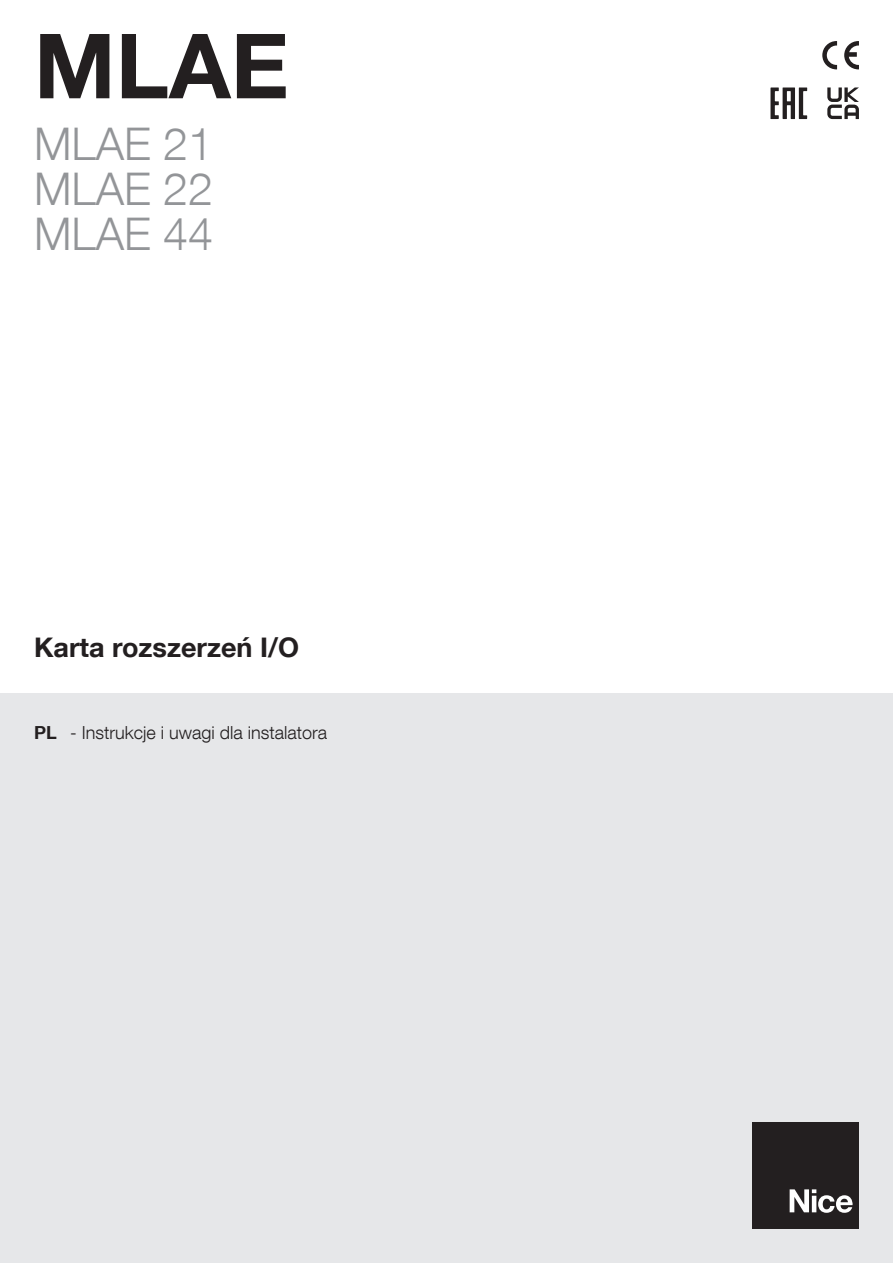
<style>
.page{position:relative;width:893px;height:1263px;background:#fff}
.page>*{position:absolute;margin:0;border:0;box-sizing:border-box;transform-origin:0 0}
.t1{font:700 90px "Helvetica Neue LT Com";color:#231f20}
.t2{font:300 45px/45px "Helvetica Neue LT Com";color:#939598;text-align:justify}
.t3{font:700 27px "Helvetica Neue LT Com";color:#231f20}
.t4{font:300 18px "Helvetica Neue LT Com";color:#231f20}
.s1{font-weight:700}
</style>
<div class="page">
<div style="left:0;top:693px;width:893px;height:570px;background:#e6e7e9"></div>
<div style="left:753px;top:1123px;width:106px;height:106px;background:#231f20"></div>
<svg style="left:790px;top:1189px;width:63px;height:24px"></svg>
<svg style="left:822px;top:41px;width:15px;height:28px"></svg>
<svg style="left:844px;top:41px;width:15px;height:28px"></svg>
<svg style="left:827px;top:87px;width:32px;height:32px"></svg>
<svg style="left:770px;top:87px;width:37px;height:32px"></svg>
<h1 class="t1" style="left:34px;top:9px;width:256px">MLAE</h1>
<h2 class="t2" style="left:34px;top:121px;width:181px">MLAE 21<br>MLAE 22<br>MLAE 44</h2>
<h3 class="t3" style="left:34px;top:630px;width:267px">Karta rozszerzeń I/O</h3>
<p class="t4" style="left:34px;top:722px;width:295px"><span class="s1">PL</span> - Instrukcje i uwagi dla instalatora</p>
</div>
